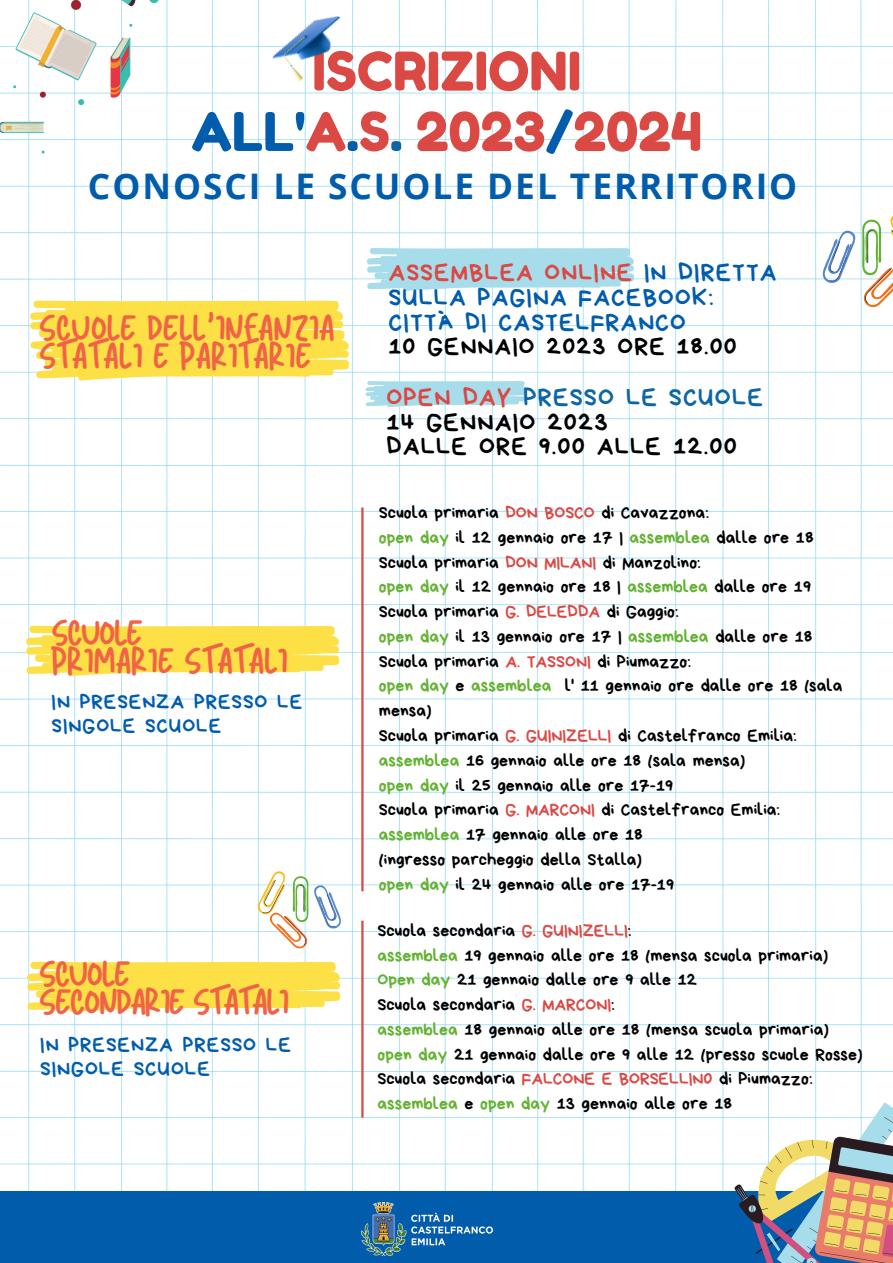
<style>
.page{position:relative;width:893px;height:1263px;background:#fff}
.page>*{position:absolute;margin:0;border:0;box-sizing:border-box;transform-origin:0 0}
.t1{font:53.18px "Fredoka One";color:#da4944}
.t2{font:700 35.25px "Open Sans";letter-spacing:.055em;color:#025cac}
.t3{font:34.28px/28.1px "New Sun Yandi Designs";letter-spacing:.035em;color:#f16246}
.t4{font:34.28px/28.1px "New Sun Yandi Designs";color:#f16246}
.t5{font:26.03px/24.8px "Bryndan Write";letter-spacing:.045em;color:#000}
.t6{font:25.58px/24.8px "Bryndan Write";letter-spacing:.045em;color:#025cac}
.t7{font:25.58px "Bryndan Write";letter-spacing:.045em;color:#000}
.t8{font:21.08px/23.6px "Bryndan Write";letter-spacing:.045em;color:#025cac}
.t9{font:17.85px/24.8px "Bryndan Write";color:#000}
.s1{color:#025cac}
.s2{color:#0e67a3}
.s3{color:#da4944}
.s4{color:#63b231}
</style>
<div class="page">
<img style="left:0;top:651px;width:893px;height:540px">
<div style="left:0;top:1191px;width:893px;height:72px;background:#025cac"></div>
<img style="left:0;top:0;width:893px;height:651px">
<img style="left:270px;top:0;width:78px;height:85px">
<svg style="left:21px;top:585px;width:323px;height:131px"></svg>
<img style="left:361px;top:1203px;width:131px;height:52px">
<hr style="left:361px;top:507px;width:2px;height:384px;background:#da4944">
<hr style="left:361px;top:921px;width:2px;height:196px;background:#da4944">
<svg style="left:22px;top:868px;width:323px;height:184px"></svg>
<svg style="left:734px;top:1102px;width:159px;height:161px"></svg>
<img style="left:0;top:0;width:177px;height:169px">
<svg style="left:822px;top:210px;width:71px;height:97px"></svg>
<svg style="left:362px;top:213px;width:276px;height:112px"></svg>
<svg style="left:25px;top:259px;width:329px;height:161px"></svg>
<svg style="left:363px;top:360px;width:166px;height:68px"></svg>
<h1 class="t1" style="left:312px;top:39px;width:270px">ISCRIZIONI</h1>
<h1 class="t1" style="left:191px;top:99px;width:512px"><span class="s1">ALL'</span>A<span class="s1">.</span>S<span class="s2">.</span> 2023<span class="s1">/</span>2024</h1>
<h2 class="t2" style="left:88px;top:162px;width:711px">CONOSCI LE SCUOLE DEL TERRITORIO</h2>
<h3 class="t3" style="left:40px;top:316px;width:295px">SCUOLE DELL'INFANZIA<br>STATALI E PARITARIE</h3>
<h3 class="t3" style="left:53px;top:621px;width:236px">SCUOLE<br>PRIMARIE STATALI</h3>
<p class="t8" style="left:52px;top:690px;width:252px">IN PRESENZA PRESSO LE<br>SINGOLE SCUOLE</p>
<h3 class="t4" style="left:40px;top:962px;width:250px">SCUOLE<br>SECONDARIE STATALI</h3>
<p class="t8" style="left:40px;top:1033px;width:252px">IN PRESENZA PRESSO LE<br>SINGOLE SCUOLE</p>
<h3 class="t6" style="left:388px;top:260px;width:389px"><span class="s3">ASSEMBLEA ONLINE</span> IN DIRETTA<br>SULLA PAGINA FACEBOOK:<br>CITTÀ DI CASTELFRANCO</h3>
<h3 class="t7" style="left:388px;top:334px;width:349px">10 GENNAIO 2023 ORE 18.00</h3>
<h3 class="t5" style="left:386px;top:385px;width:378px"><span class="s3">OPEN DAY</span> <span class="s2">PRESSO LE SCUOLE<br></span>14 GENNAIO 2023<br>DALLE ORE 9.00 ALLE 12.00</h3>
<p class="t9" style="left:379px;top:500px;width:465px">Scuola primaria <span class="s3">DON BOSCO</span> di Cavazzona:<br><span class="s4">open day</span> il 12 gennaio ore 17 | <span class="s4">assemblea</span> dalle ore 18<br>Scuola primaria <span class="s3">DON MILANI</span> di Manzolino:<br><span class="s4">open day</span> il 12 gennaio ore 18 | <span class="s4">assemblea</span> dalle ore 19<br>Scuola primaria <span class="s3">G. DELEDDA</span> di Gaggio:<br><span class="s4">open day</span> il 13 gennaio ore 17 | <span class="s4">assemblea</span> dalle ore 18<br>Scuola primaria <span class="s3">A. TASSONI</span> di Piumazzo:<br><span class="s4">open day</span> e <span class="s4">assemblea</span> l' 11 gennaio ore dalle ore 18 (sala mensa)<br>Scuola primaria <span class="s3">G. GUINIZELLI</span> di Castelfranco Emilia: <span class="s4">assemblea</span> 16 gennaio alle ore 18 (sala mensa)<br><span class="s4">open day</span> il 25 gennaio alle ore 17-19<br>Scuola primaria <span class="s3">G. MARCONI</span> di Castelfranco Emilia: <span class="s4">assemblea</span> 17 gennaio alle ore 18<br>(ingresso parcheggio della Stalla)<br><span class="s4">open day</span> il 24 gennaio alle ore 17-19</p>
<p class="t9" style="left:377px;top:918px;width:486px">Scuola secondaria <span class="s3">G. GUINIZELLI</span>:<br><span class="s4">assemblea</span> 19 gennaio alle ore 18 (mensa scuola primaria)<br><span class="s4">Open day</span> 21 gennaio dalle ore 9 alle 12<br>Scuola secondaria <span class="s3">G. MARCONI</span>:<br><span class="s4">assemblea</span> 18 gennaio alle ore 18 (mensa scuola primaria) <span class="s4">open day</span> 21 gennaio dalle ore 9 alle 12 (presso scuole Rosse)<br>Scuola secondaria <span class="s3">FALCONE E BORSELLIN0</span> di Piumazzo: <span class="s4">assemblea</span> e <span class="s4">open day</span> 13 gennaio alle ore 18</p>
</div>
